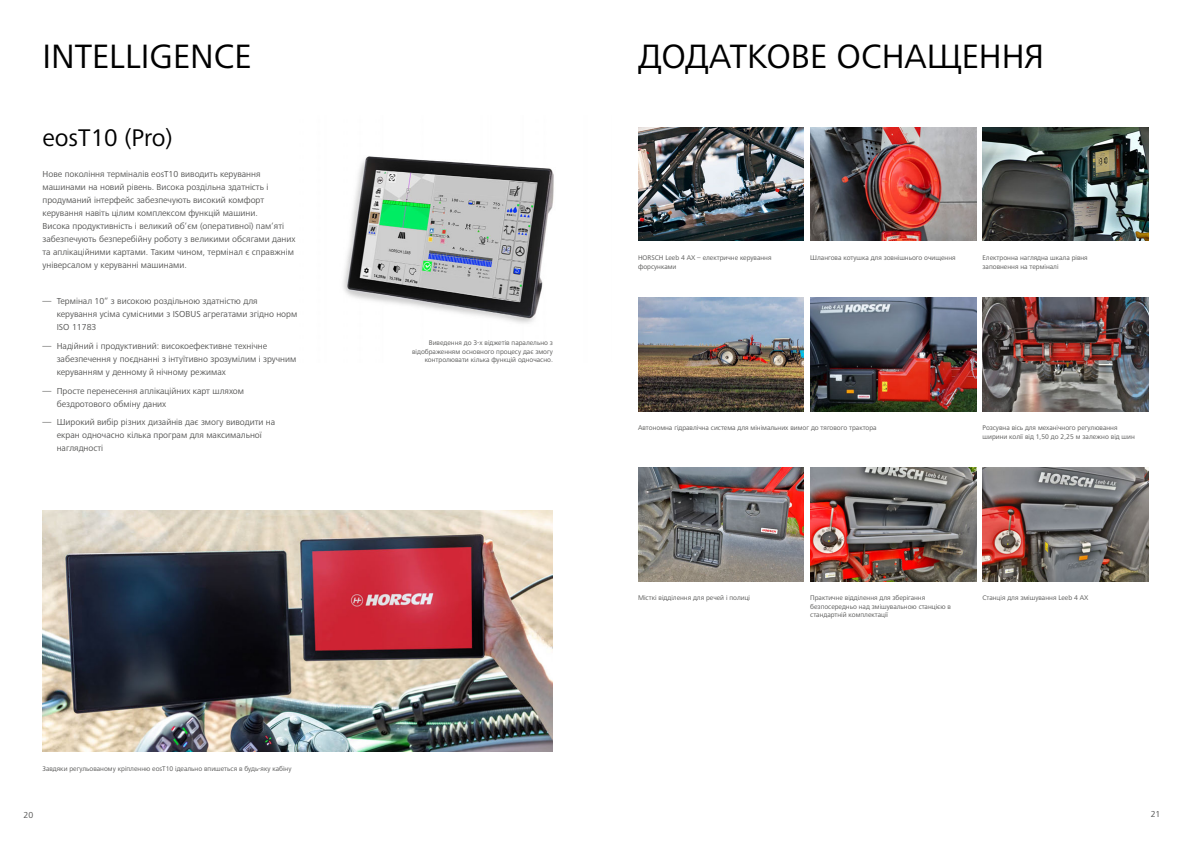
<style>
.page{position:relative;width:1191px;height:842px;background:#fff}
.page>*{position:absolute;margin:0;border:0;box-sizing:border-box;transform-origin:0 0}
.A_HEAD{font:35px "Frutiger Next LTW1 G";color:#000}
.Head_Zusatzausstattung{font:25px "Frutiger Next LTW1 G";color:#000}
.t1{font:9px/13px "Frutiger Next LTW1 G";color:#575756}
.t2{font:7px/8.5px "Frutiger Next LTW1 G";color:#575756}
</style>
<div class="page">
<img style="left:343px;top:156px;width:211px;height:167px">
<img style="left:43px;top:510px;width:510px;height:241px">
<img style="left:982px;top:298px;width:166px;height:113px">
<img style="left:810px;top:128px;width:166px;height:113px">
<img style="left:810px;top:468px;width:166px;height:113px">
<img style="left:982px;top:128px;width:166px;height:113px">
<img style="left:810px;top:298px;width:166px;height:113px">
<img style="left:638px;top:298px;width:166px;height:113px">
<img style="left:638px;top:128px;width:166px;height:113px">
<img style="left:638px;top:468px;width:166px;height:113px">
<img style="left:982px;top:468px;width:166px;height:113px">
<p class="A_HEAD" style="left:43px;top:36px;width:210px">INTELLIGENCE</p>
<p class="Head_Zusatzausstattung" style="left:43px;top:123px;width:131px">eosT10 (Pro)</p>
<p class="t1" style="left:43px;top:167px;width:254px">Нове покоління терміналів eosT10 виводить керування машинами на новий рівень. Висока роздільна здатність і продуманий інтерфейс забезпечують високий комфорт керування навіть цілим комплексом функцій машини.<br>Висока продуктивність і великий об‘єм (оперативної) пам‘яті забезпечують безперебійну роботу з великими обсягами даних та аплікаційними картами. Таким чином, термінал є справжнім універсалом у керуванні машинами.</p>
<p class="t1" style="left:57px;top:295px;width:242px;text-indent:-14px">― Термінал 10“ з високою роздільною здатністю для керування усіма сумісними з ISOBUS агрегатами згідно норм<br>ISO 11783</p>
<p class="t1" style="left:57px;top:340px;width:241px;text-indent:-14px">― Надійний і продуктивний: високоефективне технічне забезпечення у поєднанні з інтуїтивно зрозумілим і зручним керуванням у денному й нічному режимах</p>
<p class="t1" style="left:57px;top:384px;width:189px;text-indent:-14px">― Просте перенесення аплікаційних карт шляхом бездротового обміну даних</p>
<p class="t1" style="left:57px;top:416px;width:220px;text-indent:-14px">― Широкий вибір різних дизайнів дає змогу виводити на екран одночасно кілька програм для максимальної наглядності</p>
<p class="t2" style="left:43px;top:764px;width:250px">Завдяки регульованому кріпленню eosT10 ідеально впишеться в будь-яку кабіну</p>
<p class="t2" style="left:412px;top:339px;width:142px;text-align:right">Виведення до 3-х віджетів паралельно з відображенням основного процесу дає змогу контролювати кілька функцій одночасно.</p>
<p class="A_HEAD" style="left:638px;top:36px;width:408px">ДОДАТКОВЕ ОСНАЩЕННЯ</p>
<p class="t2" style="left:638px;top:254px;width:135px">HORSCH Leeb 4 AX – електричне керування форсунками</p>
<p class="t2" style="left:810px;top:254px;width:147px">Шлангова котушка для зовнішнього очищення</p>
<p class="t2" style="left:982px;top:254px;width:107px">Електронна наглядна шкала рівня заповнення на терміналі</p>
<p class="t2" style="left:638px;top:424px;width:240px">Автономна гідравлічна система для мінімальних вимог до тягового трактора</p>
<p class="t2" style="left:982px;top:424px;width:154px">Розсувна вісь для механічного регулювання ширини колії від 1,50 до 2,25 м залежно від шин</p>
<p class="t2" style="left:810px;top:594px;width:142px">Практичне відділення для зберігання безпосередньо над змішувальною станцією в стандартній комплектації</p>
<p class="t2" style="left:638px;top:594px;width:113px">Місткі відділення для речей і полиці</p>
<p class="t2" style="left:982px;top:594px;width:107px">Станція для змішування Leeb 4 AX</p>
<p class="t1" style="left:23px;top:809px;width:11px">20</p>
<p class="t1" style="left:1150px;top:808px;width:11px">21</p>
</div>
